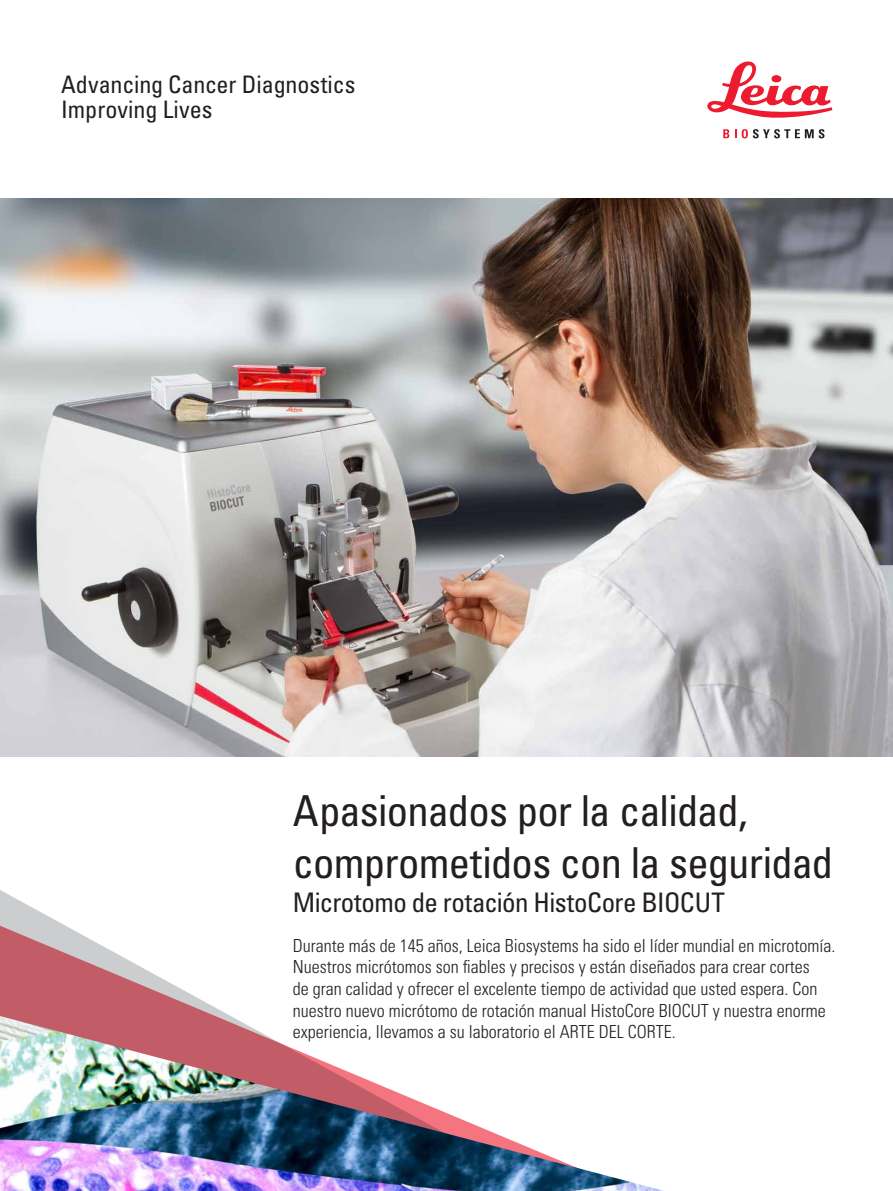
<style>
.page{position:relative;width:893px;height:1191px;background:#fff}
.page>*{position:absolute;margin:0;border:0;box-sizing:border-box;transform-origin:0 0}
.t1{font:condensed 42.6px "Univers LT Std";letter-spacing:-.02em;color:#231f20}
.t2{font:condensed 27px "Univers LT Std";letter-spacing:-.02em;color:#231f20}
.t3{font:condensed 24.15px/24.9px "Univers LT Std";letter-spacing:-.005em;color:#231f20}
.t4{font:300 condensed 18px/21.6px "Univers LT Std";color:#231f20}
</style>
<div class="page">
<svg style="left:707px;top:61px;width:125px;height:57px"></svg>
<svg style="left:723px;top:129px;width:6px;height:9px"></svg>
<svg style="left:742px;top:129px;width:82px;height:9px"></svg>
<img style="left:0;top:198px;width:893px;height:558px">
<svg style="left:0;top:897px;width:230px;height:119px"></svg>
<img style="left:0;top:1016px;width:664px;height:175px">
<p class="t3" style="left:61px;top:72px;width:296px">Advancing Cancer Diagnostics<br>Improving Lives</p>
<p class="t1" style="left:293px;top:784px;width:456px">Apasionados por la calidad,</p>
<p class="t1" style="left:293px;top:835px;width:542px">comprometidos con la seguridad</p>
<p class="t2" style="left:293px;top:885px;width:434px">Microtomo de rotación HistoCore BIOCUT</p>
<p class="t4" style="left:293px;top:934px;width:544px">Durante más de 145 años, Leica Biosystems ha sido el líder mundial en microtomía.<br>Nuestros micrótomos son fiables y precisos y están diseñados para crear cortes<br>de gran calidad y ofrecer el excelente tiempo de actividad que usted espera. Con nuestro nuevo micrótomo de rotación manual HistoCore BIOCUT y nuestra enorme experiencia, llevamos a su laboratorio el ARTE DEL CORTE.</p>
</div>
